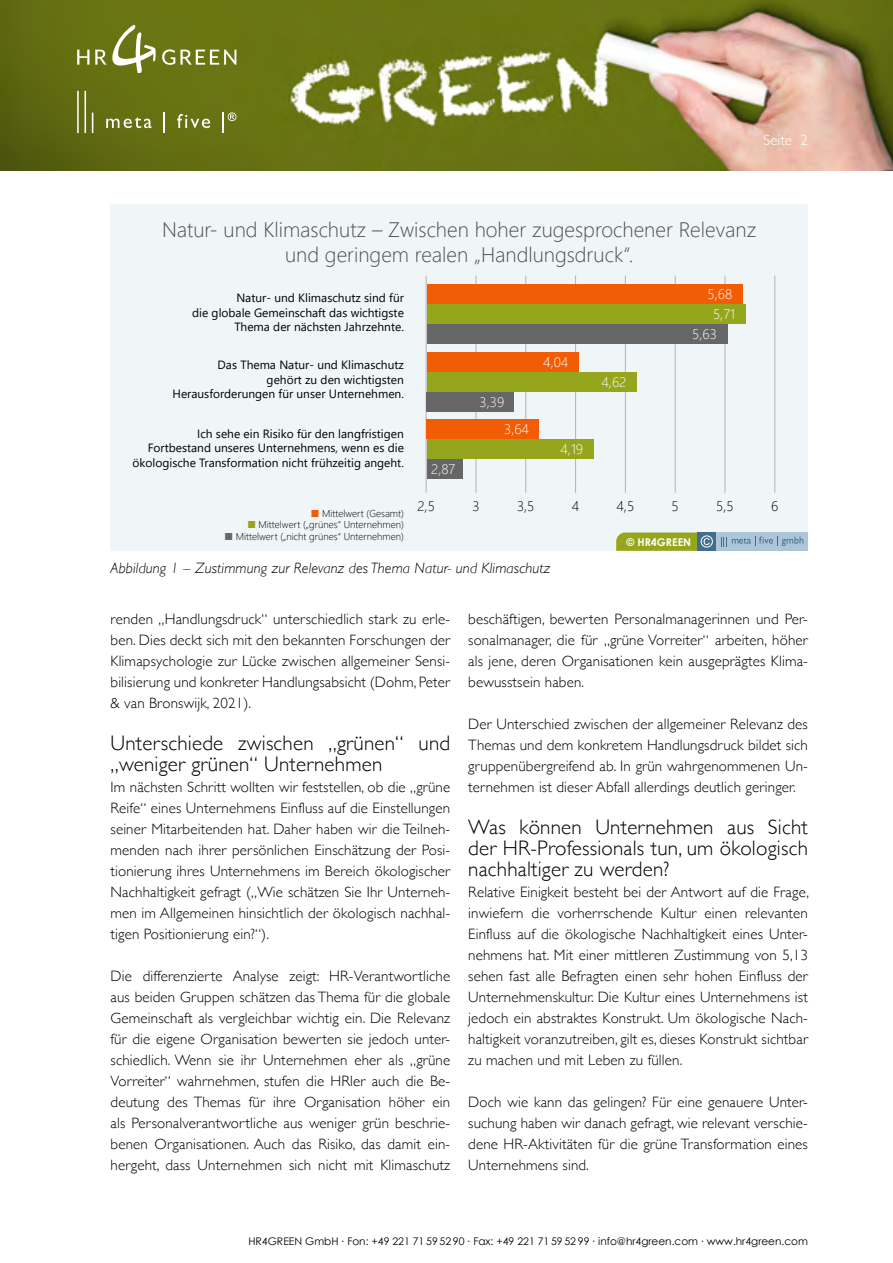
<style>
.page{position:relative;width:893px;height:1263px;background:#fff}
.page>*{position:absolute;margin:0;border:0;box-sizing:border-box;transform-origin:0 0}
.t1{font:300 21px/21px "Gill Sans";letter-spacing:.01em;color:#000}
.t2{font:300 20.85px/25px "Segoe UI";color:#4d4d4d;text-align:center}
.t3{font:300 15px/21px "Gill Sans";letter-spacing:.01em;color:#000;text-align:justify}
.t4{font:italic 300 15px "Gill Sans";letter-spacing:.01em;color:#000}
.t5{font:300 15px "Gill Sans";color:#fff}
.t6{font:300 13.95px/27.5px "Segoe UI";color:#fff}
.t7{font:300 13.95px "Segoe UI";color:#000}
.t8{font:12px/14.4px "Segoe UI";color:#000;text-align:right}
.t9{font:700 10.65px "Century Gothic";color:#fff}
.t10{font:10.5px "Century Gothic";color:#000}
.t11{font:300 9.9px "Segoe UI";color:#000}
.s1{color:#f25c05}
.s2{color:#95a61d}
.s3{color:#666}
</style>
<div class="page">
<div style="left:111px;top:204px;width:697px;height:347px;background:#f0f5f8"></div>
<hr style="left:426px;top:275px;width:1px;height:218px;background:#b3b3b3">
<hr style="left:475px;top:275px;width:1px;height:218px;background:#b3b3b3">
<hr style="left:525px;top:275px;width:1px;height:218px;background:#b3b3b3">
<hr style="left:575px;top:275px;width:1px;height:218px;background:#b3b3b3">
<hr style="left:625px;top:275px;width:1px;height:218px;background:#b3b3b3">
<hr style="left:675px;top:275px;width:1px;height:218px;background:#b3b3b3">
<hr style="left:724px;top:275px;width:1px;height:218px;background:#b3b3b3">
<hr style="left:774px;top:275px;width:1px;height:218px;background:#b3b3b3">
<div style="left:427px;top:419px;width:112px;height:20px;background:#f25c05"></div>
<div style="left:427px;top:439px;width:167px;height:20px;background:#95a61d"></div>
<div style="left:427px;top:459px;width:35px;height:20px;background:#666"></div>
<div style="left:427px;top:352px;width:152px;height:20px;background:#f25c05"></div>
<div style="left:427px;top:372px;width:210px;height:20px;background:#95a61d"></div>
<div style="left:427px;top:392px;width:87px;height:20px;background:#666"></div>
<div style="left:427px;top:284px;width:315px;height:20px;background:#f25c05"></div>
<div style="left:427px;top:304px;width:318px;height:20px;background:#95a61d"></div>
<div style="left:427px;top:324px;width:300px;height:20px;background:#666"></div>
<div style="left:701px;top:532px;width:107px;height:19px;background:#acc5d8"></div>
<svg style="left:721px;top:536px;width:82px;height:10px"></svg>
<div style="left:697px;top:532px;width:18px;height:19px;background:#416e8b"></div>
<svg style="left:616px;top:532px;width:97px;height:19px;background:#90a43b"></svg>
<img style="left:0;top:0;width:893px;height:170px">
<svg style="left:162px;top:49px;width:74px;height:16px"></svg>
<svg style="left:77px;top:50px;width:12px;height:15px"></svg>
<svg style="left:95px;top:25px;width:61px;height:47px"></svg>
<hr style="left:77px;top:91px;width:2px;height:42px;background:#fff">
<hr style="left:85px;top:91px;width:1px;height:42px;background:#fff">
<svg style="left:92px;top:113px;width:1px;height:20px"></svg>
<svg style="left:106px;top:117px;width:46px;height:11px"></svg>
<svg style="left:164px;top:113px;width:1px;height:20px"></svg>
<svg style="left:177px;top:114px;width:33px;height:14px"></svg>
<hr style="left:222px;top:113px;width:2px;height:20px;background:#fff">
<svg style="left:228px;top:112px;width:8px;height:9px"></svg>
<p class="t5" style="left:763px;top:128px;width:46px">Seite 2</p>
<h2 class="t2" style="left:162px;top:216px;width:596px">Natur- und Klimaschutz – Zwischen hoher zugesprochener Relevanz und geringem realen „Handlungsdruck“.</h2>
<p class="t8" style="left:192px;top:291px;width:213px">Natur- und Klimaschutz sind für<br>die globale Gemeinschaft das wichtigste<br>Thema der nächsten Jahrzehnte.</p>
<p class="t6" style="left:708px;top:279px;width:26px">5,68</p>
<p class="t6" style="left:713px;top:299px;width:24px">5,71</p>
<p class="t6" style="left:692px;top:320px;width:26px">5,63</p>
<p class="t8" style="left:173px;top:358px;width:233px">Das Thema Natur- und Klimaschutz<br>gehört zu den wichtigsten<br>Herausforderungen für unser Unternehmen.</p>
<p class="t8" style="left:133px;top:426px;width:273px">Ich sehe ein Risiko für den langfristigen<br>Fortbestand unseres Unternehmens, wenn es die ökologische Transformation nicht frühzeitig angeht.</p>
<p class="t6" style="left:431px;top:455px;width:26px">2,87</p>
<p class="t6" style="left:504px;top:387px;width:26px;text-indent:-25px">3,39<br>3,64</p>
<p class="t6" style="left:543px;top:348px;width:27px">4,04</p>
<p class="t6" style="left:560px;top:435px;width:24px">4,19</p>
<p class="t6" style="left:602px;top:367px;width:26px">4,62</p>
<p class="t11" style="left:311px;top:505px;width:95px"><span class="s1">■</span> Mittelwert (Gesamt)</p>
<p class="t11" style="left:247px;top:517px;width:158px"><span class="s2">■</span> Mittelwert („grünes“ Unternehmen)</p>
<p class="t11" style="left:225px;top:529px;width:181px"><span class="s3">■</span> Mittelwert („nicht grünes“ Unternehmen)</p>
<p class="t7" style="left:417px;top:495px;width:19px">2,5</p>
<p class="t7" style="left:472px;top:495px;width:9px">3</p>
<p class="t7" style="left:517px;top:495px;width:19px">3,5</p>
<p class="t7" style="left:572px;top:495px;width:9px">4</p>
<p class="t7" style="left:617px;top:495px;width:19px">4,5</p>
<p class="t7" style="left:672px;top:495px;width:9px">5</p>
<p class="t7" style="left:716px;top:495px;width:19px">5,5</p>
<p class="t7" style="left:771px;top:495px;width:9px">6</p>
<p class="t9" style="left:627px;top:534px;width:66px">© HR4GREEN</p>
<p class="t4" style="left:111px;top:559px;width:441px">Abbildung 1 – Zustimmung zur Relevanz des Thema Natur- und Klimaschutz</p>
<p class="t3" style="left:111px;top:608px;width:341px">renden „Handlungsdruck“ unterschiedlich stark zu erle&shy;ben. Dies deckt sich mit den bekannten Forschungen der Klimapsychologie zur Lücke zwischen allgemeiner Sensi&shy;bilisierung und konkreter Handlungsabsicht (Dohm, Peter &amp; van Bronswijk, 2021).</p>
<h1 class="t1" style="left:111px;top:732px;width:341px">Unterschiede zwischen „grünen“ und „weniger grünen“ Unternehmen</h1>
<p class="t3" style="left:111px;top:776px;width:341px">Im nächsten Schritt wollten wir feststellen, ob die „grüne Reife“ eines Unternehmens Einfluss auf die Einstellungen seiner Mitarbeitenden hat. Daher haben wir die Teilneh&shy;menden nach ihrer persönlichen Einschätzung der Posi&shy;tionierung ihres Unternehmens im Bereich ökologischer Nachhaltigkeit gefragt („Wie schätzen Sie Ihr Unterneh&shy;men im Allgemeinen hinsichtlich der ökologisch nachhal&shy;tigen Positionierung ein?“).</p>
<p class="t3" style="left:111px;top:965px;width:341px">Die differenzierte Analyse zeigt: HR-Verantwortliche aus beiden Gruppen schätzen das Thema für die globale Gemeinschaft als vergleichbar wichtig ein. Die Relevanz für die eigene Organisation bewerten sie jedoch unter&shy;schiedlich. Wenn sie ihr Unternehmen eher als „grüne Vorreiter“ wahrnehmen, stufen die HRler auch die Be&shy;deutung des Themas für ihre Organisation höher ein als Personalverantwortliche aus weniger grün beschrie&shy;benen Organisationen. Auch das Risiko, das damit ein&shy;hergeht, dass Unternehmen sich nicht mit Klimaschutz</p>
<p class="t3" style="left:468px;top:608px;width:341px">beschäftigen, bewerten Personalmanagerinnen und Per&shy;sonalmanager, die für „grüne Vorreiter“ arbeiten, höher als jene, deren Organisationen kein ausgeprägtes Klima&shy;bewusstsein haben.</p>
<p class="t3" style="left:468px;top:713px;width:341px">Der Unterschied zwischen der allgemeiner Relevanz des Themas und dem konkretem Handlungsdruck bildet sich gruppenübergreifend ab. In grün wahrgenommenen Un&shy;ternehmen ist dieser Abfall allerdings deutlich geringer.</p>
<h1 class="t1" style="left:468px;top:816px;width:341px;text-align:justify">Was können Unternehmen aus Sicht der HR-Professionals tun, um ökologisch nachhaltiger zu werden?</h1>
<p class="t3" style="left:468px;top:881px;width:342px">Relative Einigkeit besteht bei der Antwort auf die Frage, inwiefern die vorherrschende Kultur einen relevanten Einfluss auf die ökologische Nachhaltigkeit eines Unter&shy;nehmens hat. Mit einer mittleren Zustimmung von 5,13 sehen fast alle Befragten einen sehr hohen Einfluss der Unternehmenskultur. Die Kultur eines Unternehmens ist jedoch ein abstraktes Konstrukt. Um ökologische Nach&shy;haltigkeit voranzutreiben, gilt es, dieses Konstrukt sichtbar zu machen und mit Leben zu füllen.</p>
<p class="t3" style="left:468px;top:1091px;width:341px">Doch wie kann das gelingen? Für eine genauere Unter&shy;suchung haben wir danach gefragt, wie relevant verschie&shy;dene HR-Aktivitäten für die grüne Transformation eines Unternehmens sind.</p>
<p class="t10" style="left:248px;top:1234px;width:561px">HR4GREEN GmbH ∙ Fon: +49 221 71 59 52 90 ∙ Fax: +49 221 71 59 52 99 ∙ info@hr4green.com ∙ www.hr4green.com</p>
</div>
